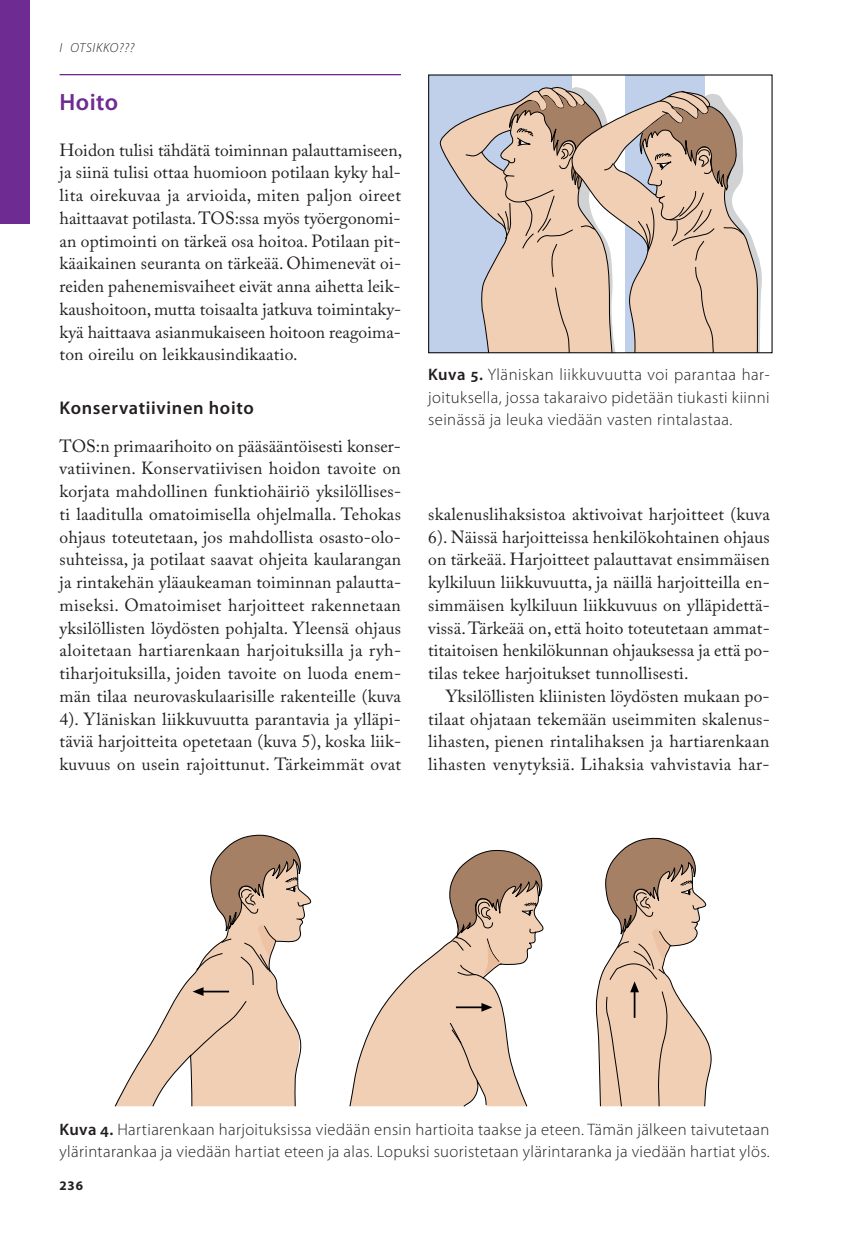
<style>
.page{position:relative;width:859px;height:1241px;background:#fff}
.page>*{position:absolute;margin:0;border:0;box-sizing:border-box;transform-origin:0 0}
.t1{font:600 23.62px "Myriad Pro";letter-spacing:.02em;color:#6e2b91}
.t2{font:600 18.38px "Myriad Pro";letter-spacing:.035em;color:#231f20}
.t3{font:17.5px/22.8px "Adobe Caslon Pro";letter-spacing:.015em;color:#231f20;text-align:justify}
.t4{font:300 16.62px/22.8px "Myriad Pro";letter-spacing:.025em;color:#231f20}
.t5{font:italic 300 13.12px "Myriad Pro";letter-spacing:.06em;color:#231f20}
.t6{font:700 13.12px "Myriad Pro";color:#231f20}
.s1{font-weight:600}
</style>
<div class="page">
<div style="left:0;top:0;width:30px;height:223px;background:#6e2b91"></div>
<hr style="left:60px;top:74px;width:341px;height:1px;background:#6e2b91">
<svg style="left:114px;top:894px;width:198px;height:213px"></svg>
<svg style="left:349px;top:926px;width:195px;height:181px"></svg>
<svg style="left:449px;top:1021px;width:38px;height:86px;background:#e7c9b2"></svg>
<svg style="left:449px;top:850px;width:94px;height:129px"></svg>
<svg style="left:152px;top:834px;width:153px;height:273px"></svg>
<hr style="left:455px;top:1006px;width:27px;height:2px;background:#000">
<svg style="left:481px;top:1002px;width:11px;height:9px"></svg>
<svg style="left:595px;top:837px;width:117px;height:270px"></svg>
<div style="left:428px;top:75px;width:343px;height:278px;background:#c0d0ea"></div>
<div style="left:705px;top:75px;width:66px;height:278px;background:#fff"></div>
<div style="left:571px;top:75px;width:53px;height:278px;background:#fff"></div>
<svg style="left:439px;top:86px;width:311px;height:268px"></svg>
<svg style="left:615px;top:91px;width:22px;height:260px"></svg>
<svg style="left:464px;top:87px;width:151px;height:264px"></svg>
<svg style="left:637px;top:74px;width:125px;height:277px"></svg>
<div style="left:428px;top:75px;width:344px;height:278px;border:1px solid #000"></div>
<p class="t5" style="left:60px;top:42px;width:76px">I OTSIKKO???</p>
<h1 class="t1" style="left:60px;top:93px;width:60px">Hoito</h1>
<p class="t3" style="left:60px;top:139px;width:344px">Hoidon tulisi tähdätä toiminnan palauttamiseen, ja siinä tulisi ottaa huomioon potilaan kyky hal&shy;lita oirekuvaa ja arvioida, miten paljon oireet haittaavat potilasta. TOS:ssa myös työergonomi&shy;an optimointi on tärkeä osa hoitoa. Potilaan pit&shy;käaikainen seuranta on tärkeää. Ohimenevät oi&shy;reiden pahenemisvaiheet eivät anna aihetta leik&shy;kaushoitoon, mutta toisaalta jatkuva toimintaky&shy;kyä haittaava asianmukaiseen hoitoon reagoima&shy;ton oireilu on leikkausindikaatio.</p>
<p class="t2" style="left:60px;top:401px;width:195px">Konservatiivinen hoito</p>
<p class="t3" style="left:60px;top:435px;width:343px">TOS:n primaarihoito on pääsääntöisesti konser&shy;vatiivinen. Konservatiivisen hoidon tavoite on korjata mahdollinen funktiohäiriö yksilöllises&shy;ti laaditulla omatoimisella ohjelmalla. Tehokas ohjaus toteutetaan, jos mahdollista osasto-olo&shy;suhteissa, ja potilaat saavat ohjeita kaularangan ja rintakehän yläaukeaman toiminnan palautta&shy;miseksi. Omatoimiset harjoitteet rakennetaan yksilöllisten löydösten pohjalta. Yleensä ohjaus aloitetaan hartiarenkaan harjoituksilla ja ryh&shy;tiharjoituksilla, joiden tavoite on luoda enem&shy;män tilaa neurovaskulaarisille rakenteille (kuva 4). Yläniskan liikkuvuutta parantavia ja ylläpi&shy;täviä harjoitteita opetetaan (kuva 5), koska liik&shy;kuvuus on usein rajoittunut. Tärkeimmät ovat</p>
<p class="t4" style="left:428px;top:364px;width:343px;text-align:justify"><span class="s1">Kuva 5.</span> Yläniskan liikkuvuutta voi parantaa har&shy;joituksella, jossa takaraivo pidetään tiukasti kiinni seinässä ja leuka viedään vasten rintalastaa.</p>
<p class="t3" style="left:428px;top:503px;width:343px">skalenuslihaksistoa aktivoivat harjoitteet (kuva 6). Näissä harjoitteissa henkilökohtainen ohjaus on tärkeää. Harjoitteet palauttavat ensimmäisen kylkiluun liikkuvuutta, ja näillä harjoitteilla en&shy;simmäisen kylkiluun liikkuvuus on ylläpidettä&shy;vissä. Tärkeää on, että hoito toteutetaan ammat&shy;titaitoisen henkilökunnan ohjauksessa ja että po&shy;tilas tekee harjoitukset tunnollisesti.</p>
<p class="t3" style="left:428px;top:685px;width:343px;text-indent:18px">Yksilöllisten kliinisten löydösten mukaan po&shy;tilaat ohjataan tekemään useimmiten skalenus&shy;lihasten, pienen rintalihaksen ja hartiarenkaan lihasten venytyksiä. Lihaksia vahvistavia har-</p>
<p class="t4" style="left:60px;top:1118px;width:711px"><span class="s1">Kuva 4.</span> Hartiarenkaan harjoituksissa viedään ensin hartioita taakse ja eteen. Tämän jälkeen taivutetaan ylärintarankaa ja viedään hartiat eteen ja alas. Lopuksi suoristetaan ylärintaranka ja viedään hartiat ylös.</p>
<p class="t6" style="left:60px;top:1177px;width:25px">236</p>
</div>
